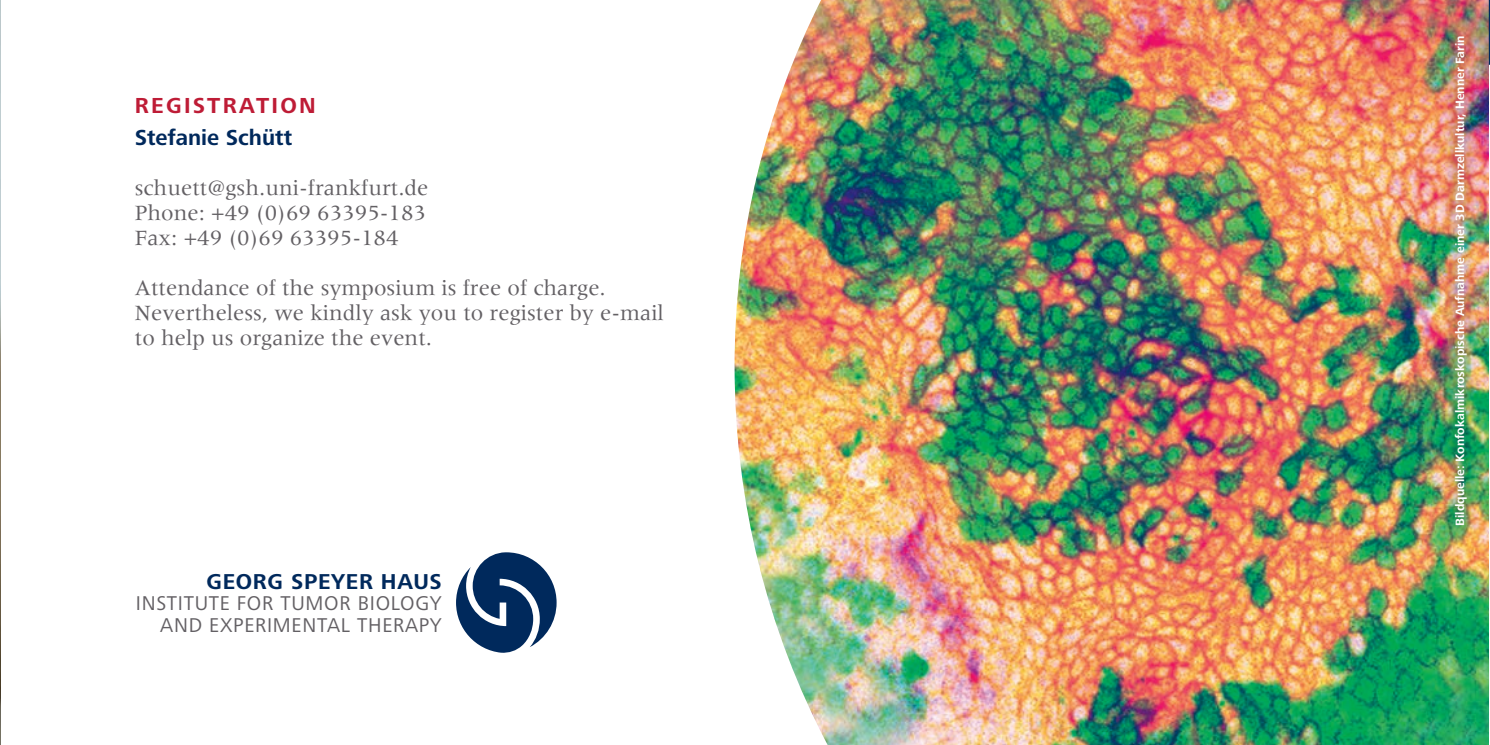
<style>
.page{position:relative;width:1490px;height:745px;background:#fff}
.page>*{position:absolute;margin:0;border:0;box-sizing:border-box;transform-origin:0 0}
.t1{font:22.5px/25px "Meridien";color:#636064;text-align:justify}
.t2{font:700 22.5px "Frutiger Next Pro";color:#00295c}
.t3{font:700 22.5px "Frutiger Next Pro";letter-spacing:.1em;color:#be1c36}
.t4{font:700 22.25px "Frutiger Next Pro";letter-spacing:.03em;color:#00295c}
.t5{font:20.75px/21.5px "Frutiger Next Pro";letter-spacing:.035em;color:#636064;text-align:right}
.t6{font:700 12.5px "Frutiger Next Pro";color:#fff}
</style>
<div class="page">
<img style="left:734px;top:0;width:754px;height:744px">
<div style="left:1440px;top:23px;width:37px;height:514px;background:#231f20;opacity:.75"></div>
<img style="left:0;top:0;width:1px;height:744px">
<svg style="left:456px;top:552px;width:100px;height:100px"></svg>
<svg style="left:1488px;top:0;width:2px;height:65px"></svg>
<p class="t3" style="left:135px;top:92px;width:182px">REGISTRATION</p>
<p class="t2" style="left:135px;top:125px;width:159px">Stefanie Schütt</p>
<p class="t1" style="left:135px;top:175px;width:295px">schuett@gsh.uni-frankfurt.de Phone: +49 (0)69 63395-183<br>Fax: +49 (0)69 63395-184</p>
<p class="t1" style="left:135px;top:275px;width:530px;text-align:left">Attendance of the symposium is free of charge.<br>Nevertheless, we kindly ask you to register by e-mail to help us organize the event.</p>
<p class="t4" style="left:207px;top:568px;width:237px">GEORG SPEYER HAUS</p>
<p class="t5" style="left:136px;top:592px;width:307px">INSTITUTE FOR TUMOR BIOLOGY<br>AND EXPERIMENTAL THERAPY</p>
<p class="t6" style="left:1452px;top:525px;width:491px;rotate:-90deg">Bildquelle: Konfokalmikroskopische Aufnahme einer 3D Darmzellkultur, Henner Farin</p>
</div>
